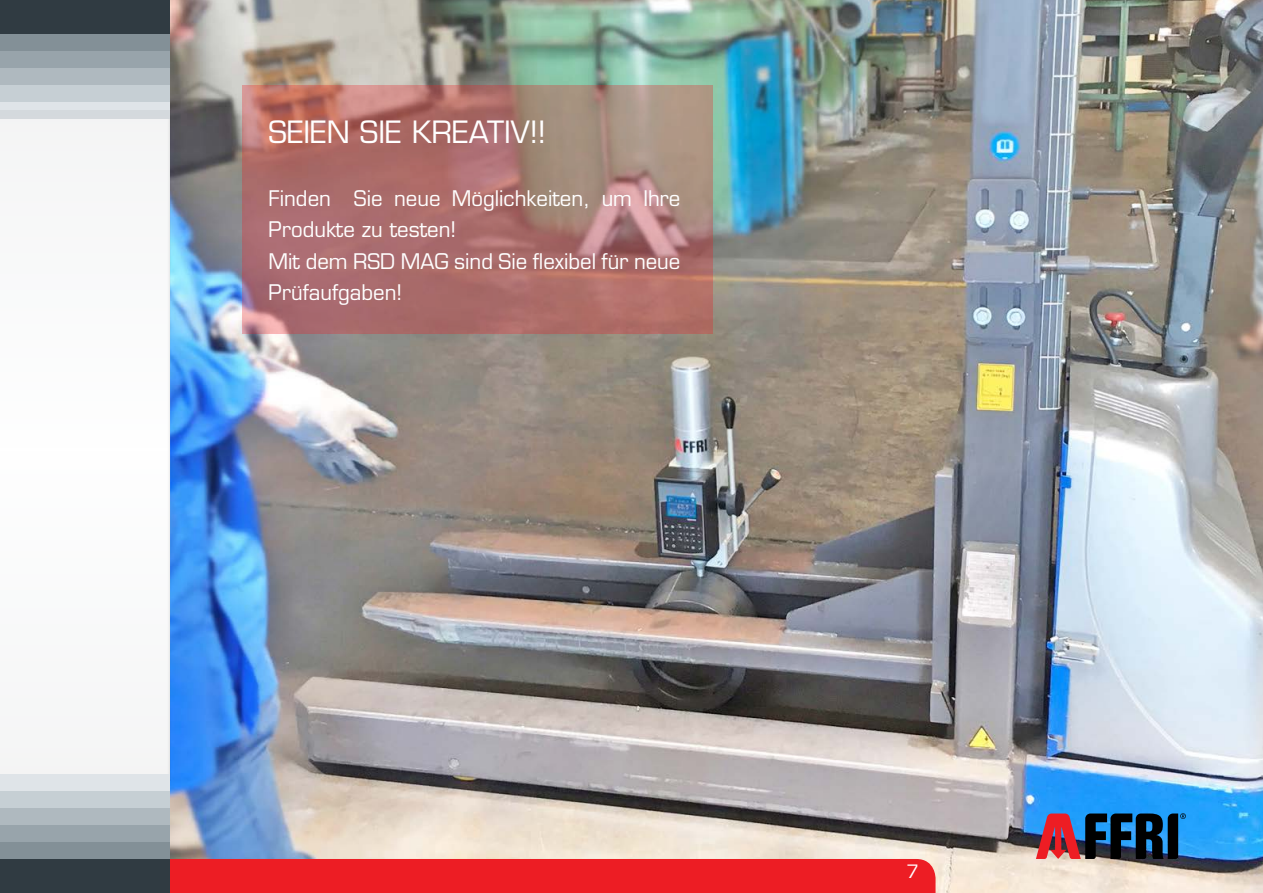
<style>
.page{position:relative;width:1263px;height:893px;background:#fff}
.page>*{position:absolute;margin:0;border:0;box-sizing:border-box;transform-origin:0 0}
.t1{font:30px "Eurostile";color:#fff}
.t2{font:21px/31.5px "Eurostile";color:#fff}
.t3{font:18px "Eurostile";color:#fff}
</style>
<div class="page">
<img style="left:170px;top:0;width:1093px;height:893px">
<svg style="left:242px;top:85px;width:471px;height:249px;background:#ac7571"></svg>
<div style="left:170px;top:859px;width:765px;height:34px;background:#ed1d24"></div>
<img style="left:1036px;top:813px;width:150px;height:47px">
<div style="left:0;top:93px;width:170px;height:26px;background:#dfe4e8"></div>
<div style="left:0;top:76px;width:170px;height:26px;background:#c6cfd4"></div>
<div style="left:0;top:59px;width:170px;height:26px;background:#afb9bf"></div>
<div style="left:0;top:42px;width:170px;height:26px;background:#98a4ab"></div>
<div style="left:0;top:25px;width:170px;height:26px;background:#839097"></div>
<div style="left:0;top:0;width:170px;height:34px;background:#303b42"></div>
<div style="left:0;top:110px;width:170px;height:671px;background:#f9f9fa"></div>
<div style="left:0;top:774px;width:170px;height:25px;background:#dfe4e8"></div>
<div style="left:0;top:791px;width:170px;height:25px;background:#c6cfd4"></div>
<div style="left:0;top:808px;width:170px;height:25px;background:#afb9bf"></div>
<div style="left:0;top:825px;width:170px;height:25px;background:#98a4ab"></div>
<div style="left:0;top:842px;width:170px;height:25px;background:#839097"></div>
<div style="left:0;top:859px;width:170px;height:34px;background:#303b42"></div>
<h1 class="t1" style="left:269px;top:114px;width:278px">SEIEN SIE KREATIV!!</h1>
<p class="t2" style="left:269px;top:182px;width:413px">Finden Sie neue Möglichkeiten, um Ihre<br>Produkte zu testen!<br>Mit dem RSD MAG sind Sie flexibel für neue<br>Prüfaufgaben!</p>
<p class="t3" style="left:907px;top:860px;width:14px">7</p>
</div>
